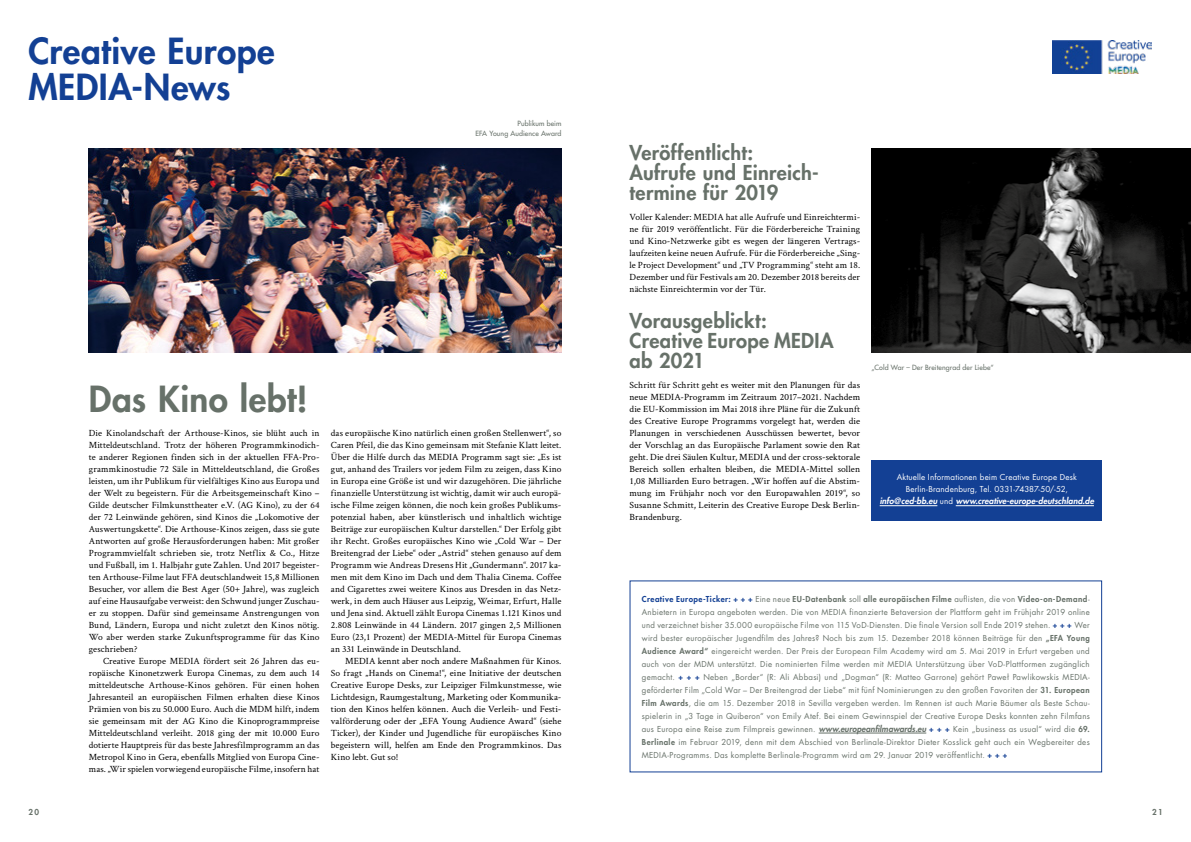
<style>
.page{position:relative;width:1191px;height:842px;background:#fff}
.page>*{position:absolute;margin:0;border:0;box-sizing:border-box;transform-origin:0 0}
.t1{font:800 35px/36px "Futura Std";letter-spacing:.015em;color:#134094}
.t2{font:800 35px "Futura Std";letter-spacing:.015em;color:#677169}
.t3{font:800 20px/20px "Futura Std";letter-spacing:.015em;color:#677169}
.t4{font:9.5px/12px "Crimson Text";letter-spacing:.005em;color:#000;text-align:justify}
.t5{font:italic 800 8.5px "Futura Std";letter-spacing:.005em;color:#fff}
.t6{font:8px/13px "Futura Std";letter-spacing:.03em;color:#677169;text-align:justify}
.t7{font:8px/12px "Futura Std";letter-spacing:.02em;color:#fff;text-align:center}
.t8{font:800 8px "Futura Std";color:#677169}
.t9{font:500 7px/10px "Futura Std";letter-spacing:.015em;color:#677169;text-align:right}
.s1{font-weight:400;font-style:normal;font-size:8px}
.s2{font-weight:800;color:#134094}
.s3{font-weight:800}
.s4{font-weight:800;font-style:italic;font-size:8.5px}
</style>
<div class="page">
<hr style="left:818px;top:733px;width:108px;height:1px;background:#677169">
<div style="left:871px;top:460px;width:231px;height:60px;background:#134094"></div>
<hr style="left:879px;top:505px;width:58px;height:1px;background:#fff">
<hr style="left:955px;top:505px;width:139px;height:1px;background:#fff">
<img style="left:871px;top:148px;width:320px;height:204px">
<img style="left:1052px;top:40px;width:99px;height:33px">
<img style="left:89px;top:148px;width:472px;height:204px">
<h1 class="t1" style="left:28px;top:33px;width:248px">Creative Europe<br>MEDIA-News</h1>
<p class="t9" style="left:475px;top:119px;width:87px">Publikum beim<br>EFA Young Audience Award</p>
<h1 class="t2" style="left:89px;top:377px;width:221px">Das Kino lebt!</h1>
<p class="t4" style="left:89px;top:427px;width:232px">Die Kinolandschaft der Arthouse-Kinos, sie blüht auch in Mitteldeutschland. Trotz der höheren Programmkinodich&shy;te anderer Regionen finden sich in der aktuellen FFA-Pro&shy;grammkinostudie 72 Säle in Mitteldeutschland, die Großes leisten, um ihr Publikum für vielfältiges Kino aus Europa und der Welt zu begeistern. Für die Arbeitsgemeinschaft Kino – Gilde deutscher Filmkunsttheater e.V. (AG Kino), zu der 64 der 72 Leinwände gehören, sind Kinos die „Lokomotive der Auswertungskette“. Die Arthouse-Kinos zeigen, dass sie gute Antworten auf große Herausforderungen haben: Mit großer Programmvielfalt schrieben sie, trotz Netflix &amp; Co., Hitze und Fußball, im 1. Halbjahr gute Zahlen. Und 2017 begeister&shy;ten Arthouse-Filme laut FFA deutschlandweit 15,8 Millionen Besucher, vor allem die Best Ager (50+ Jahre), was zugleich auf eine Hausaufgabe verweist: den Schwund junger Zuschau&shy;er zu stoppen. Dafür sind gemeinsame Anstrengungen von Bund, Ländern, Europa und nicht zuletzt den Kinos nötig.<br>Wo aber werden starke Zukunftsprogramme für das Kino geschrieben?</p>
<p class="t4" style="left:89px;top:655px;width:232px;text-indent:14px">Creative Europe MEDIA fördert seit 26 Jahren das eu&shy;ropäische Kinonetzwerk Europa Cinemas, zu dem auch 14 mitteldeutsche Arthouse-Kinos gehören. Für einen hohen Jahresanteil an europäischen Filmen erhalten diese Kinos Prämien von bis zu 50.000 Euro. Auch die MDM hilft, indem sie gemeinsam mit der AG Kino die Kinoprogrammpreise Mitteldeutschland verleiht. 2018 ging der mit 10.000 Euro dotierte Hauptpreis für das beste Jahresfilmprogramm an das Metropol Kino in Gera, ebenfalls Mitglied von Europa Cine&shy;mas. „Wir spielen vorwiegend europäische Filme, insofern hat</p>
<p class="t4" style="left:331px;top:427px;width:232px">das europäische Kino natürlich einen großen Stellenwert“, so Caren Pfeil, die das Kino gemeinsam mit Stefanie Klatt leitet.<br>Über die Hilfe durch das MEDIA Programm sagt sie: „Es ist gut, anhand des Trailers vor jedem Film zu zeigen, dass Kino in Europa eine Größe ist und wir dazugehören. Die jährliche finanzielle Unterstützung ist wichtig, damit wir auch europä&shy;ische Filme zeigen können, die noch kein großes Publikums&shy;potenzial haben, aber künstlerisch und inhaltlich wichtige Beiträge zur europäischen Kultur darstellen.“ Der Erfolg gibt ihr Recht. Großes europäisches Kino wie „Cold War – Der Breitengrad der Liebe“ oder „Astrid“ stehen genauso auf dem Programm wie Andreas Dresens Hit „Gundermann“. 2017 ka&shy;men mit dem Kino im Dach und dem Thalia Cinema. Coffee and Cigarettes zwei weitere Kinos aus Dresden in das Netz&shy;werk, in dem auch Häuser aus Leipzig, Weimar, Erfurt, Halle und Jena sind. Aktuell zählt Europa Cinemas 1.121 Kinos und 2.808 Leinwände in 44 Ländern. 2017 gingen 2,5 Millionen Euro (23,1 Prozent) der MEDIA-Mittel für Europa Cinemas an 331 Leinwände in Deutschland.</p>
<p class="t4" style="left:331px;top:655px;width:232px;text-indent:14px">MEDIA kennt aber noch andere Maßnahmen für Kinos.<br>So fragt „Hands on Cinema!“, eine Initiative der deutschen Creative Europe Desks, zur Leipziger Filmkunstmesse, wie Lichtdesign, Raumgestaltung, Marketing oder Kommunika&shy;tion den Kinos helfen können. Auch die Verleih- und Festi&shy;valförderung oder der „EFA Young Audience Award“ (siehe Ticker), der Kinder und Jugendliche für europäisches Kino begeistern will, helfen am Ende den Programmkinos. Das Kino lebt. Gut so!</p>
<h2 class="t3" style="left:629px;top:143px;width:191px">Veröffentlicht:<br>Aufrufe und Einreich&shy;termine für 2019</h2>
<p class="t4" style="left:629px;top:211px;width:232px">Voller Kalender: MEDIA hat alle Aufrufe und Einreichtermi&shy;ne für 2019 veröffentlicht. Für die Förderbereiche Training und Kino-Netzwerke gibt es wegen der längeren Vertrags&shy;laufzeiten keine neuen Aufrufe. Für die Förderbereiche „Sing&shy;le Project Development“ und „TV Programming“ steht am 18.<br>Dezember und für Festivals am 20. Dezember 2018 bereits der nächste Einreichtermin vor der Tür.</p>
<h2 class="t3" style="left:629px;top:311px;width:205px">Vorausgeblickt:<br>Creative Europe MEDIA ab 2021</h2>
<p class="t4" style="left:629px;top:379px;width:232px">Schritt für Schritt geht es weiter mit den Planungen für das neue MEDIA-Programm im Zeitraum 2017–2021. Nachdem die EU-Kommission im Mai 2018 ihre Pläne für die Zukunft des Creative Europe Programms vorgelegt hat, werden die Planungen in verschiedenen Ausschüssen bewertet, bevor der Vorschlag an das Europäische Parlament sowie den Rat geht. Die drei Säulen Kultur, MEDIA und der cross-sektorale Bereich sollen erhalten bleiben, die MEDIA-Mittel sollen 1,08 Milliarden Euro betragen. „Wir hoffen auf die Abstim&shy;mung im Frühjahr noch vor den Europawahlen 2019“, so Susanne Schmitt, Leiterin des Creative Europe Desk Berlin-Brandenburg.</p>
<p class="t9" style="left:871px;top:363px;width:123px">„Cold War – Der Breitengrad der Liebe“</p>
<p class="t7" style="left:896px;top:471px;width:182px">Aktuelle Informationen beim Creative Europe Desk<br>Berlin-Brandenburg, Tel. 0331-74387-50/-52,</p>
<p class="t5" style="left:879px;top:496px;width:216px">info@ced-bb.eu <span class="s1">und</span> www.creative-europe-deutschland.de</p>
<p class="t6" style="left:642px;top:592px;width:449px"><span class="s2">Creative Europe-Ticker: + + +</span> Eine neue <span class="s3">EU-Datenbank</span> soll <span class="s3">alle europäischen Filme</span> auflisten, die von <span class="s3">Video-on-Demand</span>-Anbietern in Europa angeboten werden. Die von MEDIA finanzierte Betaversion der Plattform geht im Frühjahr 2019 online und verzeichnet bisher 35.000 europäische Filme von 115 VoD-Diensten. Die finale Version soll Ende 2019 stehen. <span class="s2">+ + +</span> Wer wird bester europäischer Jugendfilm des Jahres? Noch bis zum 15. Dezember 2018 können Beiträge für den <span class="s3">„EFA Young Audience Award“</span> eingereicht werden. Der Preis der European Film Academy wird am 5. Mai 2019 in Erfurt vergeben und auch von der MDM unterstützt. Die nominierten Filme werden mit MEDIA Unterstützung über VoD-Plattformen zugänglich gemacht. <span class="s2">+ + +</span> Neben „Border“ (R: Ali Abbasi) und „Dogman“ (R: Matteo Garrone) gehört Paweł Pawlikowskis MEDIA&shy;geförderter Film „Cold War – Der Breitengrad der Liebe“ mit fünf Nominierungen zu den großen Favoriten der <span class="s3">31. European Film Awards</span>, die am 15. Dezember 2018 in Sevilla vergeben werden. Im Rennen ist auch Marie Bäumer als Beste Schau&shy;spielerin in „3 Tage in Quiberon“ von Emily Atef. Bei einem Gewinnspiel der Creative Europe Desks konnten zehn Filmfans aus Europa eine Reise zum Filmpreis gewinnen. <span class="s4">www.europeanfilmawards.eu</span> <span class="s2">+ + +</span> Kein „business as usual“ wird die <span class="s3">69.<br>Berlinale</span> im Februar 2019, denn mit dem Abschied von Berlinale-Direktor Dieter Kosslick geht auch ein Wegbereiter des MEDIA-Programms. Das komplette Berlinale-Programm wird am 29. Januar 2019 veröffentlicht. <span class="s2">+ + +</span></p>
<p class="t8" style="left:28px;top:806px;width:12px">20</p>
<p class="t8" style="left:1152px;top:806px;width:12px">21</p>
</div>
